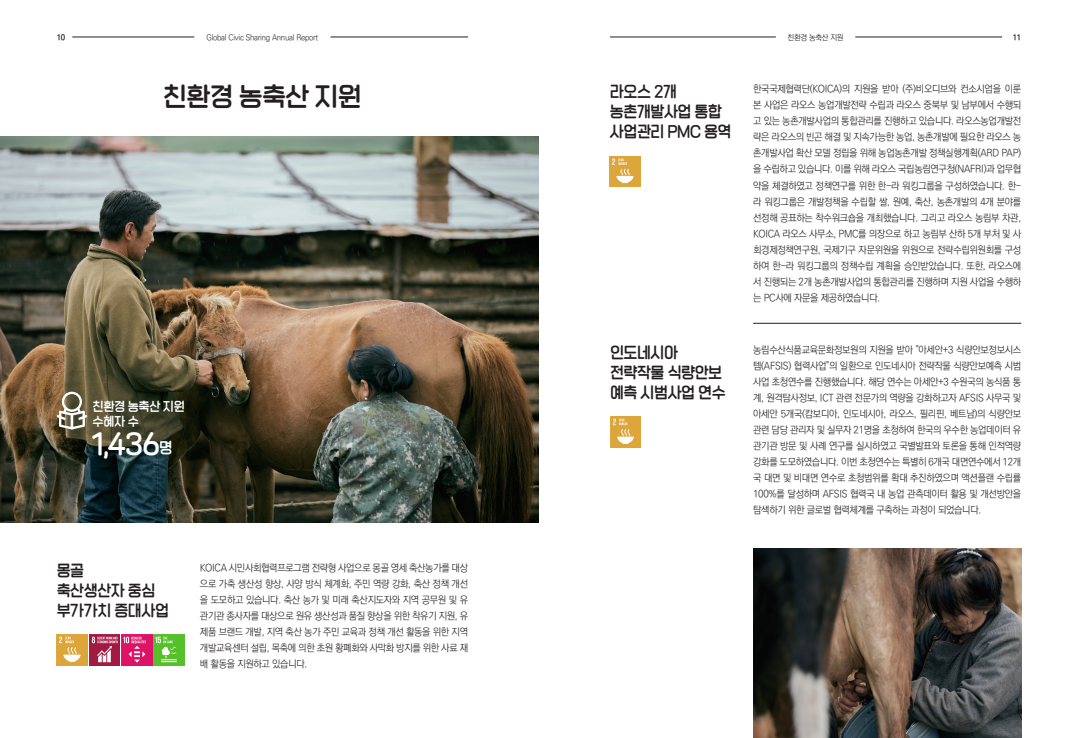
<style>
.page{position:relative;width:1078px;height:738px;background:#fff}
.page>*{position:absolute;margin:0;border:0;box-sizing:border-box;transform-origin:0 0}
.본문명조{font:26.9px "SD Gogo Round 05 Bd";color:#fff}
.본문명조-2{font:25px "SD Gogo Round 05 Bd";letter-spacing:-.03em;color:#231f20;scale:.96 1}
.본문명조-3{font:15px/20px "SD Gogo Round 05 Bd";letter-spacing:-.03em;color:#231f20;scale:.93 1}
.본문명조-4{font:12px "SD Gogo Round 05 Bd";letter-spacing:-.03em;color:#fff;scale:.93 1}
.본문명조-5{font:300 10px/16px "Ko Pub World Dotum";letter-spacing:-.03em;color:#231f20;text-align:justify;scale:.96 1}
.본문명조-6{font:300 8px "Ko Pub World Dotum";letter-spacing:-.03em;color:#231f20;scale:.96 1}
.본문명조-7{font:700 8px "Ko Pub World Dotum";color:#231f20;scale:.96 1}
.s1{font-size:14.4px}
</style>
<div class="page">
<hr style="left:753px;top:323px;width:267px;height:1px;background:#231f20">
<img style="left:609px;top:156px;width:31px;height:30px">
<img style="left:89px;top:634px;width:63px;height:30px">
<img style="left:57px;top:634px;width:30px;height:30px">
<img style="left:154px;top:634px;width:30px;height:30px">
<img style="left:610px;top:416px;width:30px;height:31px">
<img style="left:0;top:136px;width:539px;height:386px">
<svg style="left:57px;top:391px;width:30px;height:38px"></svg>
<img style="left:753px;top:548px;width:267px;height:189px">
<hr style="left:72px;top:37px;width:122px;height:1px;background:#231f20">
<hr style="left:330px;top:37px;width:138px;height:1px;background:#231f20">
<hr style="left:610px;top:37px;width:165px;height:1px;background:#231f20">
<hr style="left:855px;top:37px;width:146px;height:1px;background:#231f20">
<p class="본문명조-7" style="left:57px;top:32px;width:10px">10</p>
<p class="본문명조-6" style="left:206px;top:32px;width:118px">Global Civic Sharing Annual Report</p>
<p class="본문명조-6" style="left:787px;top:32px;width:60px">친환경 농축산 지원</p>
<p class="본문명조-7" style="left:1012px;top:32px;width:10px">11</p>
<p class="본문명조-2" style="left:163px;top:82px;width:209px">친환경 농축산 지원</p>
<p class="본문명조-4" style="left:92px;top:399px;width:101px">친환경 농축산 지원</p>
<p class="본문명조-4" style="left:92px;top:414px;width:51px">수혜자 수</p>
<p class="본문명조" style="left:92px;top:428px;width:82px">1,436<span class="s1">명</span></p>
<p class="본문명조-3" style="left:57px;top:560px;width:31px">몽골</p>
<p class="본문명조-3" style="left:57px;top:580px;width:108px">축산생산자 중심</p>
<p class="본문명조-3" style="left:57px;top:600px;width:122px">부가가치 증대사업</p>
<p class="본문명조-5" style="left:200px;top:559px;width:281px">KOICA 시민사회협력프로그램 전략형 사업으로 몽골 영세 축산농가를 대상 으로 가축 생산성 향상, 사양 방식 체계화, 주민 역량 강화, 축산 정책 개선 을 도모하고 있습니다. 축산 농가 및 미래 축산지도자와 지역 공무원 및 유 관기관 종사자를 대상으로 원유 생산성과 품질 향상을 위한 착유기 지원, 유 제품 브랜드 개발, 지역 축산 농가 주민 교육과 정책 개선 활동을 위한 지역 개발교육센터 설립, 목축에 의한 초원 황폐화와 사막화 방지를 위한 사료 재 배 활동을 지원하고 있습니다.</p>
<p class="본문명조-3" style="left:609px;top:82px;width:74px">라오스 2개</p>
<p class="본문명조-3" style="left:609px;top:102px;width:122px">농촌개발사업 통합</p>
<p class="본문명조-3" style="left:609px;top:122px;width:132px">사업관리 PMC 용역</p>
<p class="본문명조-3" style="left:610px;top:343px;width:75px">인도네시아</p>
<p class="본문명조-3" style="left:610px;top:363px;width:126px">전략작물 식량안보 예측 시범사업 연수</p>
<p class="본문명조-5" style="left:753px;top:81px;width:281px">한국국제협력단(KOICA)의 지원을 받아 (주)비오디브와 컨소시엄을 이룬 본 사업은 라오스 농업개발전략 수립과 라오스 중북부 및 남부에서 수행되 고 있는 농촌개발사업의 통합관리를 진행하고 있습니다. 라오스농업개발전 략은 라오스의 빈곤 해결 및 지속가능한 농업, 농촌개발에 필요한 라오스 농 촌개발사업 확산 모델 정립을 위해 농업농촌개발 정책실행계획(ARD PAP) 을 수립하고 있습니다. 이를 위해 라오스 국립농림연구청(NAFRI)과 업무협 약을 체결하였고 정책연구를 위한 한-라 워킹그룹을 구성하였습니다. 한-라 워킹그룹은 개발정책을 수립할 쌀, 원예, 축산, 농촌개발의 4개 분야를 선정해 공표하는 착수워크숍을 개최했습니다. 그리고 라오스 농림부 차관, KOICA 라오스 사무소, PMC를 의장으로 하고 농림부 산하 5개 부처 및 사 회경제정책연구원, 국제기구 자문위원을 위원으로 전략수립위원회를 구성 하여 한-라 워킹그룹의 정책수립 계획을 승인받았습니다. 또한, 라오스에 서 진행되는 2개 농촌개발사업의 통합관리를 진행하며 지원 사업을 수행하 는 PC사에 자문을 제공하였습니다.</p>
<p class="본문명조-5" style="left:753px;top:342px;width:281px">농림수산식품교육문화정보원의 지원을 받아 "아세안+3 식량안보정보시스 템(AFSIS) 협력사업"의 일환으로 인도네시아 전략작물 식량안보예측 시범 사업 초청연수를 진행했습니다. 해당 연수는 아세안+3 수원국의 농식품 통 계, 원격탐사정보, ICT 관련 전문가의 역량을 강화하고자 AFSIS 사무국 및 아세안 5개국(캄보디아, 인도네시아, 라오스, 필리핀, 베트남)의 식량안보 관련 담당 관리자 및 실무자 21명을 초청하여 한국의 우수한 농업데이터 유 관기관 방문 및 사례 연구를 실시하였고 국별발표와 토론을 통해 인적역량 강화를 도모하였습니다. 이번 초청연수는 특별히 6개국 대면연수에서 12개 국 대면 및 비대면 연수로 초청범위를 확대 추진하였으며 액션플랜 수립률 100%를 달성하며 AFSIS 협력국 내 농업 관측데이터 활용 및 개선방안을 탐색하기 위한 글로벌 협력체계를 구축하는 과정이 되었습니다.</p>
</div>
